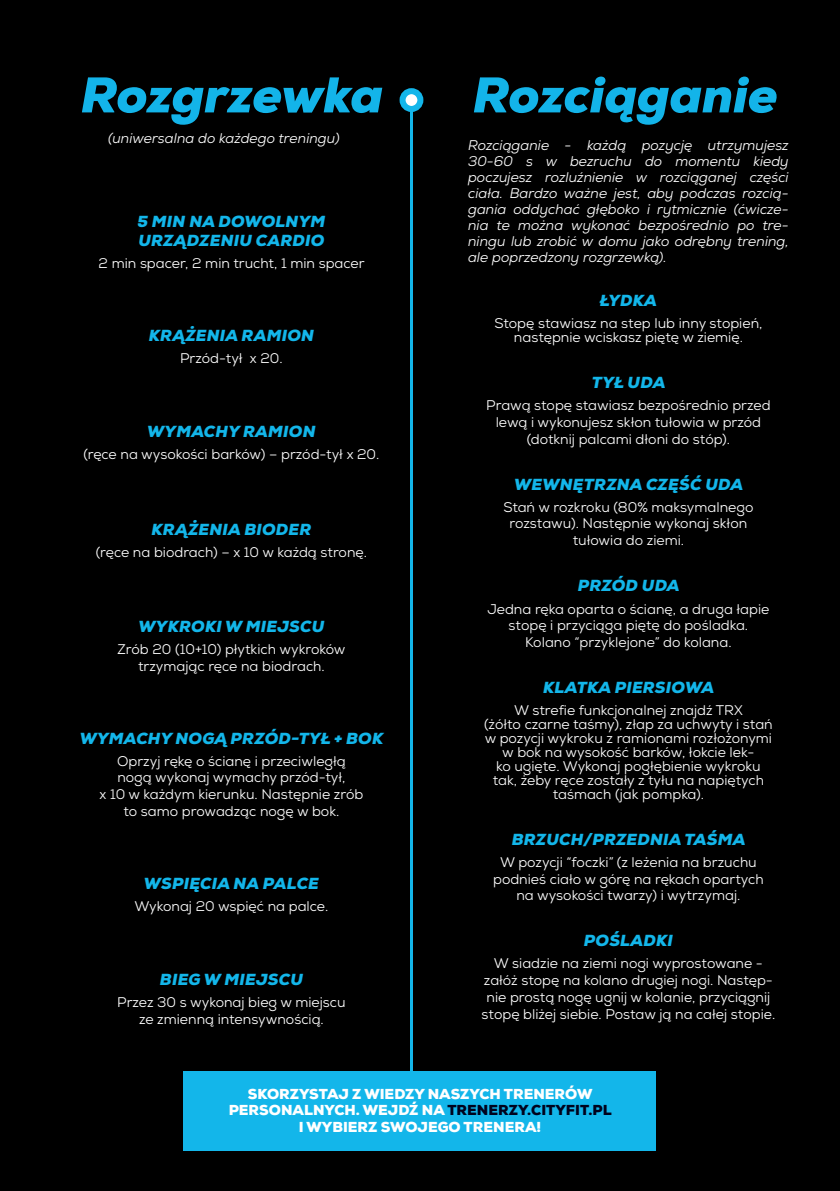
<style>
.page{position:relative;width:840px;height:1191px;background:#fff}
.page>*{position:absolute;margin:0;border:0;box-sizing:border-box;transform-origin:0 0}
.t1{font:italic 900 50px "Nexa";color:#13b4e9}
.t2{font:italic 900 16px/19.2px "Nexa";letter-spacing:.015em;color:#13b6ea}
.t3{font:14px/16.8px "Nexa";color:#fff;text-align:center}
.t4{font:italic 14px/16px "Nexa";color:#fff;text-align:justify}
.t5{font:900 14px/16.8px "Nexa";color:#fff;text-align:center}
.s1{color:#00031d}
</style>
<div class="page">
<div style="left:0;top:0;width:839px;height:1191px;background:#000"></div>
<hr style="left:410px;top:101px;width:2px;height:1011px;background:#13b6ea">
<div style="left:402px;top:91px;width:18px;height:18px;background:#fff;border-radius:50%"></div>
<div style="left:399px;top:88px;width:24px;height:24px;border:6px solid #13b6ea;border-radius:50%"></div>
<div style="left:183px;top:1071px;width:473px;height:80px;background:#13b6ea"></div>
<h1 class="t1" style="left:81px;top:63px;width:304px">Rozgrzewka</h1>
<p class="t4" style="left:108px;top:130px;width:233px">(uniwersalna do każdego treningu)</p>
<p class="t2" style="left:137px;top:212px;width:189px">5 MIN NA DOWOLNYM<br>URZĄDZENIU CARDIO</p>
<p class="t3" style="left:98px;top:255px;width:267px">2 min spacer, 2 min trucht, 1 min spacer</p>
<p class="t2" style="left:149px;top:326px;width:167px">KRĄŻENIA RAMION</p>
<p class="t3" style="left:180px;top:350px;width:104px">Przód-tył x 20.</p>
<p class="t2" style="left:147px;top:422px;width:170px">WYMACHY RAMION</p>
<p class="t3" style="left:83px;top:446px;width:297px">(ręce na wysokości barków) – przód-tył x 20.</p>
<p class="t2" style="left:151px;top:520px;width:161px">KRĄŻENIA BIODER</p>
<p class="t3" style="left:96px;top:543px;width:272px">(ręce na biodrach) – x 10 w każdą stronę.</p>
<p class="t2" style="left:138px;top:617px;width:187px">WYKROKI W MIEJSCU</p>
<p class="t3" style="left:117px;top:641px;width:229px">Zrób 20 (10+10) płytkich wykroków trzymając ręce na biodrach.</p>
<p class="t2" style="left:80px;top:728px;width:305px">WYMACHY NOGĄ PRZÓD-TYŁ + BOK</p>
<p class="t3" style="left:99px;top:752px;width:265px">Oprzyj rękę o ścianę i przeciwległą nogą wykonaj wymachy przód-tył,<br>x 10 w każdym kierunku. Następnie zrób to samo prowadząc nogę w bok.</p>
<p class="t2" style="left:144px;top:874px;width:176px">WSPIĘCIA NA PALCE</p>
<p class="t3" style="left:134px;top:898px;width:195px">Wykonaj 20 wspięć na palce.</p>
<p class="t2" style="left:160px;top:969px;width:144px">BIEG W MIEJSCU</p>
<p class="t3" style="left:117px;top:993px;width:230px">Przez 30 s wykonaj bieg w miejscu ze zmienną intensywnością.</p>
<h1 class="t1" style="left:472px;top:63px;width:306px">Rozciąganie</h1>
<p class="t4" style="left:468px;top:138px;width:322px">Rozciąganie - każdą pozycję utrzymujesz 30-60 s w bezruchu do momentu kiedy poczujesz rozluźnienie w rozciąganej części ciała. Bardzo ważne jest, aby podczas rozcią&shy;gania oddychać głęboko i rytmicznie (ćwicze&shy;nia te można wykonać bezpośrednio po tre&shy;ningu lub zrobić w domu jako odrębny trening, ale poprzedzony rozgrzewką).</p>
<p class="t2" style="left:599px;top:291px;width:59px">ŁYDKA</p>
<p class="t3" style="left:494px;top:316px;width:269px;line-height:14px">Stopę stawiasz na step lub inny stopień, następnie wciskasz piętę w ziemię.</p>
<p class="t2" style="left:591px;top:373px;width:75px">TYŁ UDA</p>
<p class="t3" style="left:486px;top:397px;width:286px">Prawą stopę stawiasz bezpośrednio przed lewą i wykonujesz skłon tułowia w przód (dotknij palcami dłoni do stóp).</p>
<p class="t2" style="left:514px;top:474px;width:230px">WEWNĘTRZNA CZĘŚĆ UDA</p>
<p class="t3" style="left:503px;top:498px;width:251px">Stań w rozkroku (80% maksymalnego rozstawu). Następnie wykonaj skłon tułowia do ziemi.</p>
<p class="t2" style="left:577px;top:576px;width:103px">PRZÓD UDA</p>
<p class="t3" style="left:487px;top:600px;width:283px">Jedna ręka oparta o ścianę, a druga łapie stopę i przyciąga piętę do pośladka.<br>Kolano “przyklejone” do kolana.</p>
<p class="t2" style="left:543px;top:678px;width:172px">KLATKA PIERSIOWA</p>
<p class="t3" style="left:484px;top:703px;width:290px;line-height:14px">W strefie funkcjonalnej znajdź TRX<br>(żółto czarne taśmy), złap za uchwyty i stań w pozycji wykroku z ramionami rozłożonymi w bok na wysokość barków, łokcie lek-<br>ko ugięte. Wykonaj pogłębienie wykroku tak, żeby ręce zostały z tyłu na napiętych taśmach (jak pompka).</p>
<p class="t2" style="left:511px;top:829px;width:235px">BRZUCH/PRZEDNIA TAŚMA</p>
<p class="t3" style="left:493px;top:853px;width:272px">W pozycji “foczki” (z leżenia na brzuchu podnieś ciało w górę na rękach opartych na wysokości twarzy) i wytrzymaj.</p>
<p class="t2" style="left:583px;top:931px;width:90px">POŚLADKI</p>
<p class="t3" style="left:481px;top:955px;width:295px">W siadzie na ziemi nogi wyprostowane - załóż stopę na kolano drugiej nogi. Następ&shy;nie prostą nogę ugnij w kolanie, przyciągnij stopę bliżej siebie. Postaw ją na całej stopie.</p>
<p class="t5" style="left:228px;top:1085px;width:384px">SKORZYSTAJ Z WIEDZY NASZYCH TRENERÓW<br>PERSONALNYCH. WEJDŹ NA <span class="s1">TRENERZY.CITYFIT.PL<br></span>I WYBIERZ SWOJEGO TRENERA!</p>
</div>
